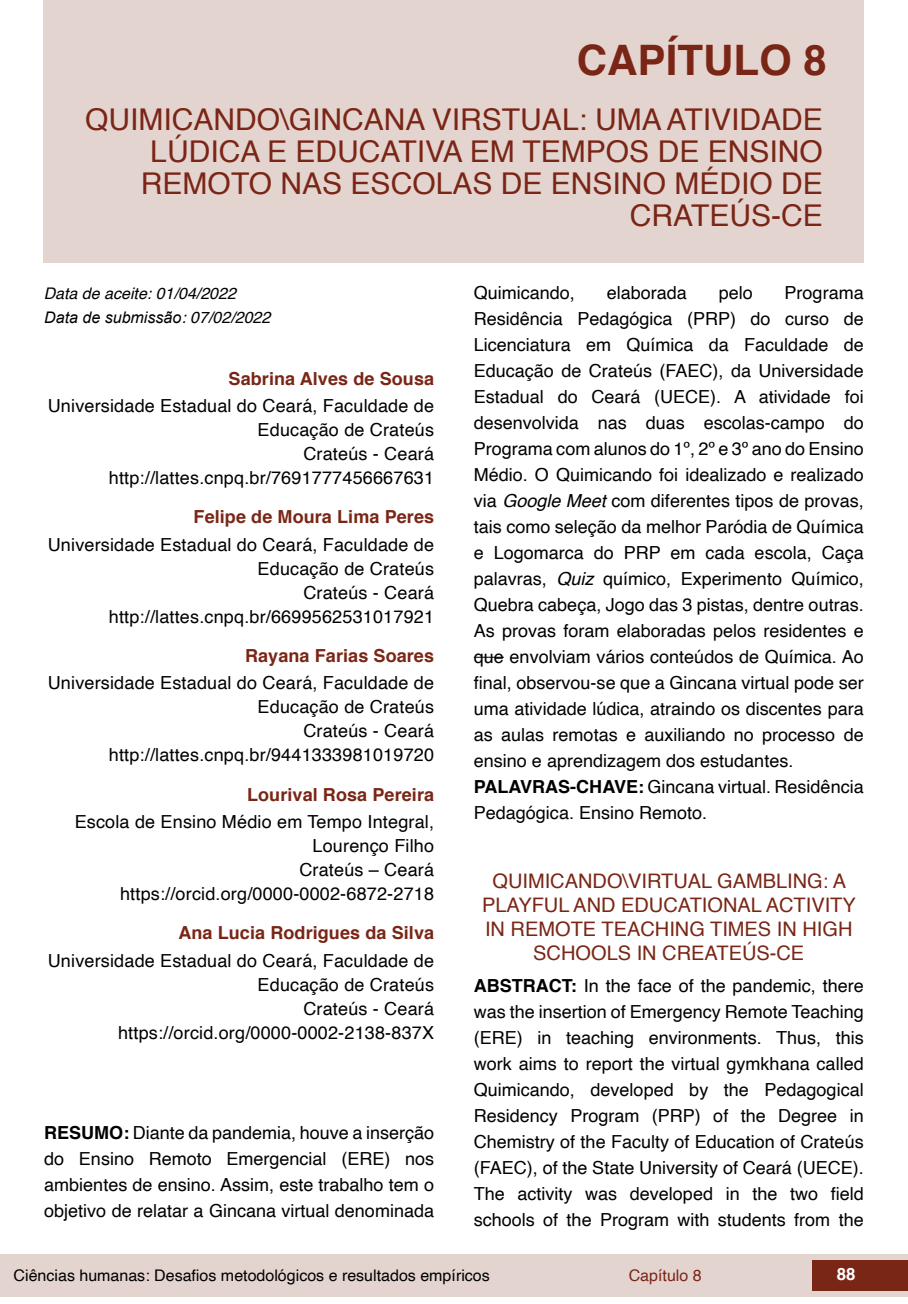
<style>
.page{position:relative;width:908px;height:1304px;background:#fff}
.page>*{position:absolute;margin:0;border:0;box-sizing:border-box;transform-origin:0 0}
.t1{font:700 42px "Helvetica";color:#7a2616}
.t2{font:30px/32px "Helvetica";color:#7a2616;text-align:right}
.t3{font:20px/24px "Helvetica";color:#7a2616;text-align:center}
.t4{font:18px/26px "Helvetica";color:#000;text-align:right}
.t5{font:700 18px "Helvetica";letter-spacing:.005em;color:#7a2616}
.t6{font:700 16.8px "Helvetica";color:#fff}
.t7{font:16px "Helvetica";color:#000}
.t8{font:italic 16px "Arial";color:#000}
.t9{font:italic 16px "Helvetica";color:#000}
.t10{font:16px "Helvetica";color:#7a2616}
.s1{font-family:"Helvetica"}
.s2{font-weight:700}
.s3{font-style:italic}
</style>
<div class="page">
<div style="left:0;top:1254px;width:906px;height:43px;background:#e4d4d0"></div>
<div style="left:812px;top:1261px;width:95px;height:30px;background:#7a2616"></div>
<div style="left:44px;top:0;width:819px;height:263px;background:#e4d4d0"></div>
<hr style="left:473px;top:657px;width:30px;height:1px;background:#000">
<h1 class="t1" style="left:576px;top:26px;width:251px">CAPÍTULO 8</h1>
<h2 class="t2" style="left:85px;top:104px;width:739px">QUIMICANDO\GINCANA VIRSTUAL: UMA ATIVIDADE LÚDICA E EDUCATIVA EM TEMPOS DE ENSINO REMOTO NAS ESCOLAS DE ENSINO MÉDIO DE CRATEÚS-CE</h2>
<p class="t9" style="left:44px;top:280px;width:194px">Data de aceite: 01/04/2022</p>
<p class="t8" style="left:44px;top:307px;width:227px">Data de submissão<span class="s1">: 07/02/2022</span></p>
<p class="t5" style="left:228px;top:364px;width:207px">Sabrina Alves de Sousa</p>
<p class="t4" style="left:48px;top:394px;width:387px;line-height:24px">Universidade Estadual do Ceará, Faculdade de<br>Educação de Crateús<br>Crateús - Ceará http://lattes.cnpq.br/7691777456667631</p>
<p class="t5" style="left:193px;top:502px;width:242px">Felipe de Moura Lima Peres</p>
<p class="t4" style="left:48px;top:533px;width:387px;line-height:24px">Universidade Estadual do Ceará, Faculdade de<br>Educação de Crateús<br>Crateús - Ceará http://lattes.cnpq.br/6699562531017921</p>
<p class="t5" style="left:245px;top:641px;width:190px">Rayana Farias Soares</p>
<p class="t4" style="left:48px;top:671px;width:387px;line-height:24px">Universidade Estadual do Ceará, Faculdade de<br>Educação de Crateús<br>Crateús - Ceará http://lattes.cnpq.br/9441333981019720</p>
<p class="t5" style="left:247px;top:780px;width:188px">Lourival Rosa Pereira</p>
<p class="t4" style="left:75px;top:810px;width:361px;line-height:24px">Escola de Ensino Médio em Tempo Integral,<br>Lourenço Filho<br>Crateús – Ceará https://orcid.org/0000-0002-6872-2718</p>
<p class="t5" style="left:178px;top:918px;width:257px">Ana Lucia Rodrigues da Silva</p>
<p class="t4" style="left:48px;top:949px;width:387px;line-height:24px">Universidade Estadual do Ceará, Faculdade de<br>Educação de Crateús<br>Crateús - Ceará https://orcid.org/0000-0002-2138-837X</p>
<p class="t4" style="left:44px;top:1120px;width:391px;text-align:justify"><span class="s2">RESUMO:</span> Diante da pandemia, houve a inserção do Ensino Remoto Emergencial (ERE) nos ambientes de ensino. Assim, este trabalho tem o objetivo de relatar a Gincana virtual denominada</p>
<p class="t4" style="left:473px;top:280px;width:103px">Quimicando,</p>
<p class="t4" style="left:606px;top:280px;width:82px">elaborada</p>
<p class="t4" style="left:718px;top:280px;width:36px">pelo</p>
<p class="t4" style="left:473px;top:280px;width:391px;text-align:left;text-indent:310px">Programa Residência Pedagógica (PRP) do curso de Licenciatura em Química da Faculdade de Educação de Crateús (FAEC), da Universidade Estadual do Ceará (UECE). A atividade foi desenvolvida nas duas escolas-campo do Programa com alunos do 1º, 2º e 3º ano do Ensino Médio. O Quimicando foi idealizado e realizado via <span class="s3">Google Meet</span> com diferentes tipos de provas, tais como seleção da melhor Paródia de Química e Logomarca do PRP em cada escola, Caça palavras, <span class="s3">Quiz</span> químico, Experimento Químico, Quebra cabeça, Jogo das 3 pistas, dentre outras.<br>As provas foram elaboradas pelos residentes e que envolviam vários conteúdos de Química. Ao final, observou-se que a Gincana virtual pode ser uma atividade lúdica, atraindo os discentes para as aulas remotas e auxiliando no processo de ensino e aprendizagem dos estudantes.<br><span class="s2">PALAVRAS-CHAVE:</span> Gincana virtual. Residência Pedagógica. Ensino Remoto.</p>
<p class="t3" style="left:482px;top:870px;width:375px">QUIMICANDO\VIRTUAL GAMBLING: A<br>PLAYFUL AND EDUCATIONAL ACTIVITY<br>IN REMOTE TEACHING TIMES IN HIGH<br>SCHOOLS IN CREATEÚS-CE</p>
<p class="t4" style="left:473px;top:973px;width:391px;text-align:justify"><span class="s2">ABSTRACT:</span> In the face of the pandemic, there was the insertion of Emergency Remote Teaching (ERE) in teaching environments. Thus, this work aims to report the virtual gymkhana called Quimicando, developed by the Pedagogical Residency Program (PRP) of the Degree in Chemistry of the Faculty of Education of Crateús (FAEC), of the State University of Ceará (UECE).<br>The activity was developed in the two field schools of the Program with students from the</p>
<p class="t7" style="left:14px;top:1263px;width:477px">Ciências humanas: Desafios metodológicos e resultados empíricos</p>
<p class="t10" style="left:628px;top:1263px;width:74px">Capítulo 8</p>
<p class="t6" style="left:836px;top:1261px;width:20px">88</p>
</div>
